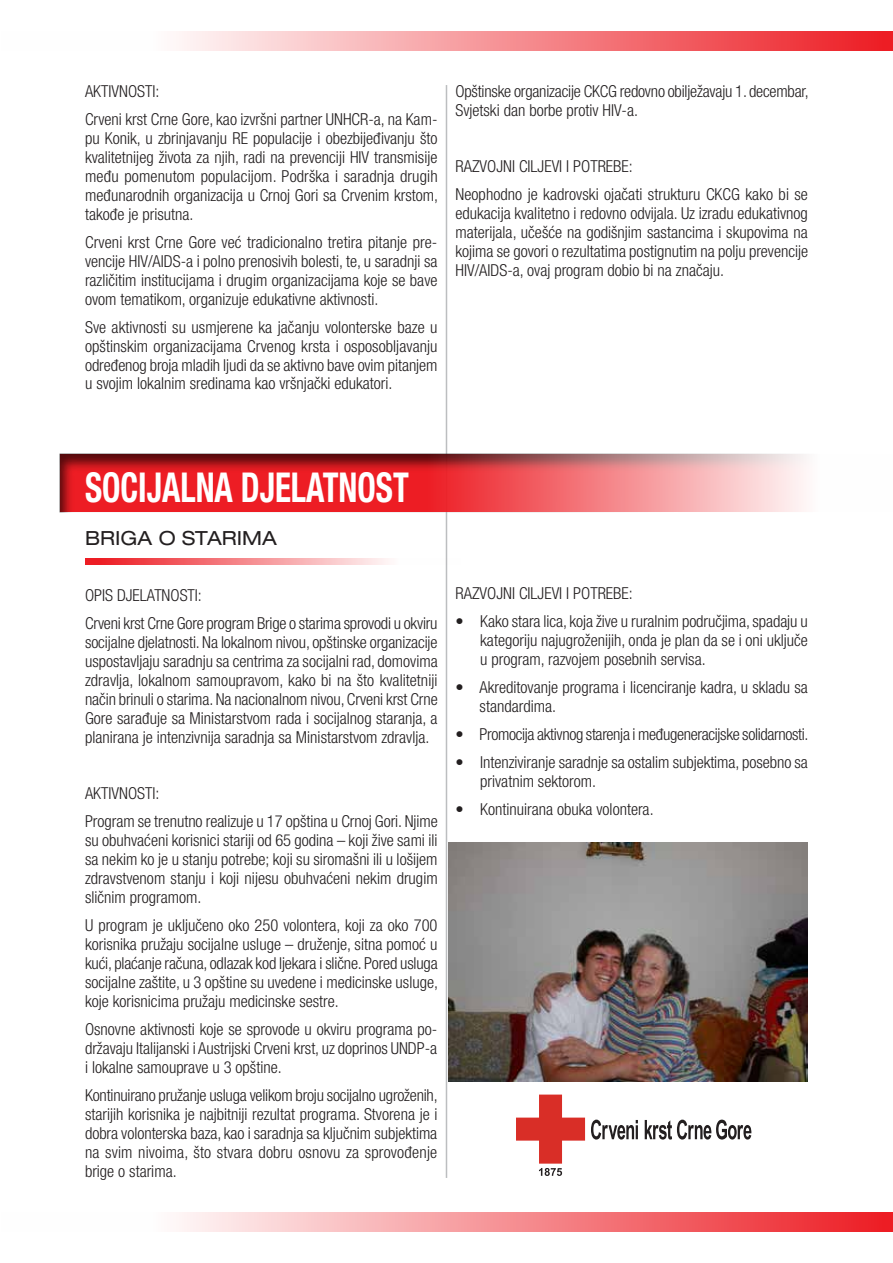
<style>
.page{position:relative;width:893px;height:1263px;background:#fff}
.page>*{position:absolute;margin:0;border:0;box-sizing:border-box;transform-origin:0 0}
.t1{font:700 condensed 41.25px "Helvetica Neue LT Pro";color:#fff;scale:.8 1}
.t2{font:expanded 19.5px "Helvetica Neue LT Pro";color:#231f20}
.t3{font:300 condensed 16.5px/18.9px "Helvetica Neue LT Pro";color:#231f20;text-align:justify}
.t4{font:300 condensed 16.5px "Helvetica Neue LT Pro";letter-spacing:-.02em;color:#231f20}
</style>
<div class="page">
<hr style="left:446px;top:85px;width:1px;height:1093px;background:#bcbec0">
<div style="left:55px;top:449px;width:838px;height:65px;background:#231f20;opacity:.75"></div>
<img style="left:448px;top:842px;width:360px;height:240px">
<svg style="left:591px;top:1119px;width:160px;height:20px"></svg>
<svg style="left:516px;top:1094px;width:69px;height:82px"></svg>
<div style="left:1px;top:1212px;width:892px;height:19px;background:linear-gradient(to right,#fff,#ed2128)"></div>
<div style="left:1px;top:32px;width:892px;height:19px;background:linear-gradient(to right,#fff,#ed2128)"></div>
<svg style="left:85px;top:559px;width:363px;height:6px"></svg>
<p class="t3" style="left:85px;top:77px;width:354px;line-height:27.9px">AKTIVNOSTI:<br>Crveni krst Crne Gore, kao izvršni partner UNHCR-a, na Kam-</p>
<p class="t3" style="left:85px;top:128px;width:355px">pu Konik, u zbrinjavanju RE populacije i obezbijeđivanju što kvalitetnijeg života za njih, radi na prevenciji HIV transmisije među pomenutom populacijom. Podrška i saradnja drugih međunarodnih organizacija u Crnoj Gori sa Crvenim krstom, takođe je prisutna.</p>
<p class="t3" style="left:85px;top:232px;width:354px">Crveni krst Crne Gore već tradicionalno tretira pitanje pre&shy;vencije HIV/AIDS-a i polno prenosivih bolesti, te, u saradnji sa različitim institucijama i drugim organizacijama koje se bave ovom tematikom, organizuje edukativne aktivnosti.</p>
<p class="t3" style="left:85px;top:317px;width:354px">Sve aktivnosti su usmjerene ka jačanju volonterske baze u opštinskim organizacijama Crvenog krsta i osposobljavanju određenog broja mladih ljudi da se aktivno bave ovim pitanjem u svojim lokalnim sredinama kao vršnjački edukatori.</p>
<p class="t3" style="left:455px;top:81px;width:355px">Opštinske organizacije CKCG redovno obilježavaju 1. decembar,<br>Svjetski dan borbe protiv HIV-a.</p>
<p class="t3" style="left:455px;top:152px;width:354px;line-height:27.9px">RAZVOJNI CILJEVI I POTREBE:<br>Neophodno je kadrovski ojačati strukturu CKCG kako bi se</p>
<p class="t3" style="left:455px;top:203px;width:354px">edukacija kvalitetno i redovno odvijala. Uz izradu edukativnog materijala, učešće na godišnjim sastancima i skupovima na kojima se govori o rezultatima postignutim na polju prevencije HIV/AIDS-a, ovaj program dobio bi na značaju.</p>
<h1 class="t1" style="left:85px;top:462px;width:299px">SOCIJALNA DJELATNOST</h1>
<p class="t2" style="left:85px;top:527px;width:15px">BRIGA</p>
<p class="t2" style="left:159px;top:527px;width:37px">O STARI</p>
<p class="t2" style="left:242px;top:527px;width:36px">MA</p>
<p class="t3" style="left:85px;top:581px;width:354px;line-height:27.9px">OPIS DJELATNOSTI:<br>Crveni krst Crne Gore program Brige o starima sprovodi u okviru</p>
<p class="t3" style="left:85px;top:633px;width:354px">socijalne djelatnosti. Na lokalnom nivou, opštinske organizacije uspostavljaju saradnju sa centrima za socijalni rad, domovima zdravlja, lokalnom samoupravom, kako bi na što kvalitetniji način brinuli o starima. Na nacionalnom nivou, Crveni krst Crne Gore sarađuje sa Ministarstvom rada i socijalnog staranja, a planirana je intenzivnija saradnja sa Ministarstvom zdravlja.</p>
<p class="t3" style="left:85px;top:779px;width:354px;line-height:27.9px">AKTIVNOSTI:<br>Program se trenutno realizuje u 17 opština u Crnoj Gori. Njime</p>
<p class="t3" style="left:85px;top:831px;width:354px">su obuhvaćeni korisnici stariji od 65 godina – koji žive sami ili sa nekim ko je u stanju potrebe; koji su siromašni ili u lošijem zdravstvenom stanju i koji nijesu obuhvaćeni nekim drugim sličnim programom.</p>
<p class="t3" style="left:85px;top:916px;width:354px">U program je uključeno oko 250 volontera, koji za oko 700 korisnika pružaju socijalne usluge – druženje, sitna pomoć u kući, plaćanje računa, odlazak kod ljekara i slične. Pored usluga socijalne zaštite, u 3 opštine su uvedene i medicinske usluge, koje korisnicima pružaju medicinske sestre.</p>
<p class="t3" style="left:85px;top:1019px;width:354px">Osnovne aktivnosti koje se sprovode u okviru programa po&shy;državaju Italijanski i Austrijski Crveni krst, uz doprinos UNDP-a i lokalne samouprave u 3 opštine.</p>
<p class="t3" style="left:85px;top:1085px;width:354px">Kontinuirano pružanje usluga velikom broju socijalno ugroženih, starijih korisnika je najbitniji rezultat programa. Stvorena je i dobra volonterska baza, kao i saradnja sa ključnim subjektima na svim nivoima, što stvara dobru osnovu za sprovođenje brige o starima.</p>
<p class="t3" style="left:455px;top:584px;width:179px">RAZVOJNI CILJEVI I POTREBE:</p>
<p class="t3" style="left:480px;top:612px;width:329px;text-indent:-25px">• Kako stara lica, koja žive u ruralnim područjima,spadaju u kategoriju najugroženijih, onda je plan da se i oni uključe u program, razvojem posebnih servisa.</p>
<p class="t3" style="left:480px;top:678px;width:330px;text-indent:-24px">• Akreditovanje programa i licenciranje kadra, u skladu sa standardima.</p>
<p class="t4" style="left:455px;top:725px;width:355px">• Promocija aktivnog starenja i međugeneracijske solidarnosti.</p>
<p class="t3" style="left:480px;top:753px;width:329px;text-indent:-25px">• Intenziviranje saradnje sa ostalim subjektima, posebno sa privatnim sektorom.</p>
<p class="t3" style="left:455px;top:800px;width:200px">• Kontinuirana obuka volontera.</p>
</div>
